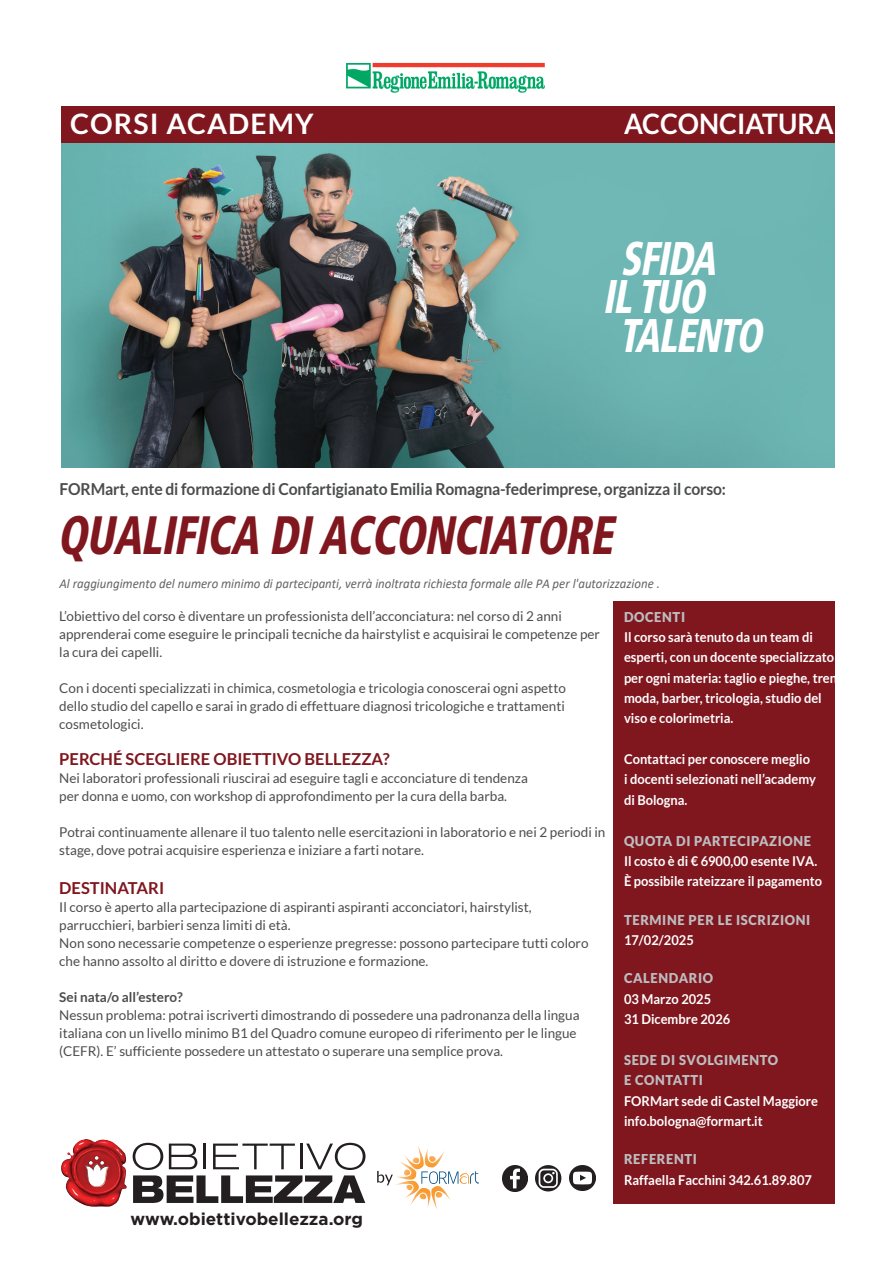
<style>
.page{position:relative;width:893px;height:1263px;background:#fff}
.page>*{position:absolute;margin:0;border:0;box-sizing:border-box;transform-origin:0 0}
.t1{font:italic 900 condensed 54px "Frutiger LT Std";color:#80161e;scale:.8 1}
.t2{font:italic 900 condensed 47.25px "Frutiger LT Std";color:#fff;scale:.8 1}
.t3{font:700 28.35px "Lato";letter-spacing:.04em;color:#fff}
.t4{font:700 28.35px "Lato";color:#fff;scale:.94 1}
.t5{font:700 17.1px "Gotham";color:#231f20}
.t6{font:700 16.5px "Lato";letter-spacing:-.01em;color:#4b4c4d;scale:.95 1}
.t7{font:700 16.5px "Lato";color:#80161e}
.t8{font:700 13.65px/20.4px "Lato";color:#fff;scale:.95 1}
.t9{font:700 13.65px "Lato";color:#fff;scale:.95 1}
.t10{font:900 13.65px "Lato";letter-spacing:.05em;color:#bcbdc0;scale:.95 1}
.t11{font:13.5px/18px "Lato";color:#4b4c4d}
.t12{font:italic 13.5px "Calibri";color:#636366;scale:.95 1}
.t13{font:700 13.5px "Lato";color:#4b4c4d}
.s1{font-style:inherit}
</style>
<div class="page">
<img style="left:61px;top:142px;width:774px;height:326px">
<img style="left:346px;top:62px;width:199px;height:30px">
<div style="left:61px;top:106px;width:774px;height:36px;background:#80161e"></div>
<div style="left:614px;top:601px;width:221px;height:602px;background:#80161e"></div>
<img style="left:61px;top:1139px;width:66px;height:68px">
<img style="left:86px;top:1166px;width:23px;height:21px">
<svg style="left:85px;top:1156px;width:23px;height:30px"></svg>
<svg style="left:133px;top:1143px;width:232px;height:60px"></svg>
<img style="left:502px;top:1165px;width:26px;height:26px">
<img style="left:569px;top:1165px;width:26px;height:26px">
<svg style="left:535px;top:1165px;width:26px;height:26px"></svg>
<svg style="left:377px;top:1146px;width:102px;height:63px"></svg>
<p class="t3" style="left:70px;top:107px;width:245px">CORSI ACADEMY</p>
<p class="t4" style="left:624px;top:107px;width:225px">ACCONCIATURA</p>
<p class="t2" style="left:621px;top:230px;width:132px">SFIDA</p>
<p class="t2" style="left:603px;top:269px;width:141px">ILTUO</p>
<p class="t2" style="left:619px;top:307px;width:192px">TALENTO</p>
<p class="t6" style="left:60px;top:480px;width:703px">FORMart, ente di formazione di Confartigianato Emilia Romagna-federimprese, organizza il corso:</p>
<p class="t1" style="left:57px;top:503px;width:710px">QUALIFICA DIACCONCIATORE</p>
<p class="t12" style="left:60px;top:574px;width:634px">Al raggiungimento del numero minimo di partecipanti, verrà inoltrata richiesta formale alle PA per l'autorizzazione .</p>
<p class="t11" style="left:59px;top:607px;width:542px">L’obiettivo del corso è diventare un professionista dell’acconciatura: nel corso di 2 anni apprenderai come eseguire le principali tecniche da hairstylist e acquisirai le competenze per la cura dei capelli.</p>
<p class="t11" style="left:59px;top:679px;width:508px;text-align:justify">Con i docenti specializzati in chimica, cosmetologia e tricologia conoscerai ogni aspetto dello studio del capello e sarai in grado di effettuare diagnosi tricologiche e trattamenti cosmetologici.</p>
<p class="t7" style="left:59px;top:750px;width:332px">PERCHÉ SCEGLIERE OBIETTIVO BELLEZZA?</p>
<p class="t11" style="left:59px;top:769px;width:470px">Nei laboratori professionali riuscirai ad eseguire tagli e acconciature di tendenza</p>
<p class="t11" style="left:59px;top:787px;width:449px">per donna e uomo, con workshop di approfondimento per la cura della barba.</p>
<p class="t11" style="left:59px;top:823px;width:548px">Potrai continuamente allenare il tuo talento nelle esercitazioni in laboratorio e nei 2 periodi in stage, dove potrai acquisire esperienza e iniziare a farti notare.</p>
<p class="t7" style="left:59px;top:878px;width:106px">DESTINATARI</p>
<p class="t11" style="left:59px;top:898px;width:474px">Il corso è aperto alla partecipazione di aspiranti aspiranti acconciatori, hairstylist, parrucchieri, barbieri senza limiti di età.</p>
<p class="t11" style="left:59px;top:934px;width:531px">Non sono necessarie competenze o esperienze pregresse: possono partecipare tutti coloro che hanno assolto al diritto e dovere di istruzione e formazione.</p>
<p class="t13" style="left:59px;top:989px;width:125px">Sei nata/o all’estero?</p>
<p class="t11" style="left:59px;top:1006px;width:522px">Nessun problema: potrai iscriverti dimostrando di possedere una padronanza della lingua italiana con un livello minimo B1 del Quadro comune europeo di riferimento per le lingue (CEFR). E’ sufficiente possedere un attestato o superare una semplice prova.</p>
<p class="t10" style="left:624px;top:608px;width:66px">DOCENTI</p>
<p class="t8" style="left:624px;top:626px;width:234px">Il corso sarà tenuto da un team di esperti, con un docente specializzato per ogni materia: taglio e pieghe, trend moda, barber, tricologia, studio del viso e colorimetria.</p>
<p class="t8" style="left:624px;top:749px;width:197px">Contattaci per conoscere meglio</p>
<p class="t8" style="left:624px;top:769px;width:203px">i docenti selezionati nell’academy</p>
<p class="t9" style="left:624px;top:792px;width:68px"><span class="s1">di</span> Bologna<span class="s1">.</span></p>
<p class="t10" style="left:624px;top:832px;width:198px">QUOTA DI PARTECIPAZIONE</p>
<p class="t9" style="left:624px;top:853px;width:205px">Il costo è di € 6900,00 esente IVA<span class="s1">.</span></p>
<p class="t8" style="left:624px;top:871px;width:210px">È possibile rateizzare il pagamento</p>
<p class="t10" style="left:624px;top:912px;width:198px">TERMINE PER LE ISCRIZIONI</p>
<p class="t9" style="left:624px;top:932px;width:75px">17/02/2025</p>
<p class="t10" style="left:624px;top:970px;width:95px">CALENDARIO</p>
<p class="t9" style="left:624px;top:991px;width:93px">03 Marzo 2025</p>
<p class="t9" style="left:624px;top:1011px;width:113px">31 Dicembre 2026</p>
<p class="t10" style="left:624px;top:1052px;width:164px">SEDE DI SVOLGIMENTO</p>
<p class="t10" style="left:624px;top:1072px;width:85px">E CONTATTI</p>
<p class="t9" style="left:624px;top:1093px;width:206px">FORMart sede di Castel Maggiore</p>
<p class="t9" style="left:624px;top:1113px;width:148px">info.bologna@formart.it</p>
<p class="t10" style="left:624px;top:1151px;width:78px">REFERENTI</p>
<p class="t9" style="left:624px;top:1172px;width:199px">Raffaella Facchini 342.61.89.807</p>
<p class="t5" style="left:131px;top:1207px;width:234px">www.obiettivobellezza.org</p>
</div>
